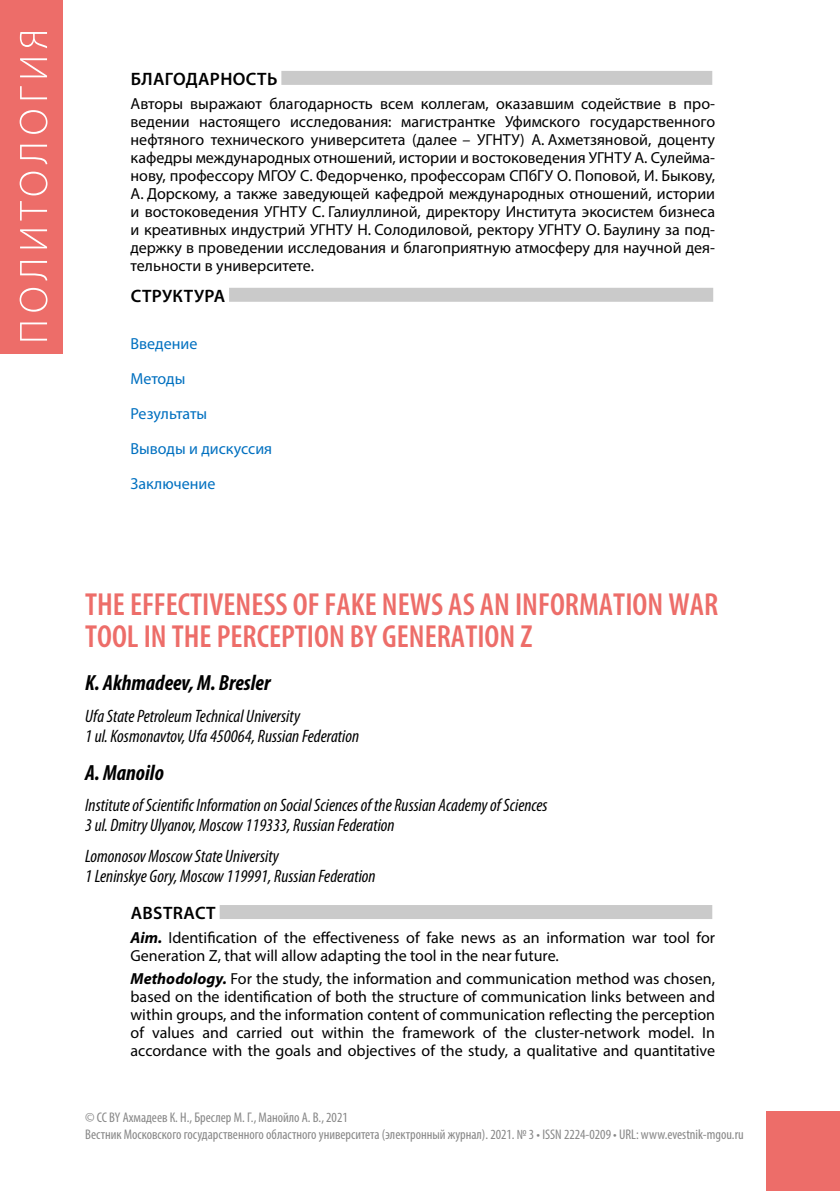
<style>
.page{position:relative;width:840px;height:1191px;background:#fff}
.page>*{position:absolute;margin:0;border:0;box-sizing:border-box;transform-origin:0 0}
.t1{font:600 condensed 32px/32px "Myriad Pro";color:#ed6d69}
.t2{font:italic 700 condensed 22px "Myriad Pro";color:#000}
.t3{font:italic condensed 18px/20px "Myriad Pro";color:#000}
.t4{font:600 18px "Myriad Pro";letter-spacing:.02em;color:#000}
.t5{font:16px/18px "Myriad Pro";color:#000;text-align:justify}
.t6{font:16px/35px "Myriad Pro";color:#0070c0}
.t7{font:condensed 14px/16.8px "Myriad Pro";color:#878787}
.s1{font-weight:700;font-style:italic}
</style>
<div class="page">
<div style="left:0;top:0;width:62px;height:353px;background:#ed6d69"></div>
<div style="left:765px;top:1111px;width:74px;height:80px;background:#ed6d69"></div>
<svg style="left:20px;top:32px;width:27px;height:308px"></svg>
<div style="left:281px;top:71px;width:430px;height:14px;background:#cacaca"></div>
<div style="left:229px;top:288px;width:483px;height:14px;background:#cacaca"></div>
<div style="left:219px;top:905px;width:492px;height:14px;background:#cacaca"></div>
<p class="t4" style="left:131px;top:67px;width:148px">БЛАГОДАРНОСТЬ</p>
<p class="t5" style="left:130px;top:94px;width:585px">Авторы выражают благодарность всем коллегам, оказавшим содействие в про&shy;ведении настоящего исследования: магистрантке Уфимского государственного нефтяного технического университета (далее – УГНТУ) А. Ахметзяновой, доценту кафедры международных отношений, истории и востоковедения УГНТУ А. Сулейма&shy;нову, профессору МГОУ С. Федорченко, профессорам СПбГУ О. Поповой, И. Быкову, А. Дорскому, а также заведующей кафедрой международных отношений, истории и востоковедения УГНТУ С. Галиуллиной, директору Института экосистем бизнеса и креативных индустрий УГНТУ Н. Солодиловой, ректору УГНТУ О. Баулину за под&shy;держку в проведении исследования и благоприятную атмосферу для научной дея&shy;тельности в университете.</p>
<p class="t4" style="left:131px;top:284px;width:85px">структура</p>
<p class="t6" style="left:130px;top:326px;width:143px">Введение<br>Методы<br>Результаты<br>Выводы и дискуссия<br>Заключение</p>
<h1 class="t1" style="left:85px;top:588px;width:634px">THE EFFECTIVENESS OF FAKE NEWS AS AN INFORMATION WAR<br>TOOL IN THE PERCEPTION BY GENERATION Z</h1>
<h2 class="t2" style="left:85px;top:669px;width:187px">K. Akhmadeev, M. Bresler</h2>
<p class="t3" style="left:85px;top:705px;width:275px">Ufa State Petroleum Technical University<br>1 ul.Kosmonavtov, Ufa 450064, Russian Federation</p>
<h2 class="t2" style="left:85px;top:758px;width:80px">A.Manoilo</h2>
<p class="t3" style="left:85px;top:794px;width:464px">Institute of Scientific Information on Social Sciences of the Russian Academy of Sciences<br>3 ul. Dmitry Ulyanov, Moscow 119333, Russian Federation</p>
<p class="t3" style="left:85px;top:846px;width:292px">Lomonosov Moscow State University<br>1 Leninskye Gory, Moscow 119991, Russian Federation</p>
<p class="t4" style="left:131px;top:901px;width:86px">ABSTRACT</p>
<p class="t5" style="left:130px;top:928px;width:585px"><span class="s1">Aim.</span> Identification of the effectiveness of fake news as an information war tool for<br>Generation Z, that will allow adapting the tool in the near future.</p>
<p class="t5" style="left:130px;top:969px;width:586px"><span class="s1">Methodology.</span> For the study, the information and communication method was chosen, based on the identification of both the structure of communication links between and within groups, and the information content of communication reflecting the perception of values and carried out within the framework of the cluster-network model. In accordance with the goals and objectives of the study, a qualitative and quantitative</p>
<p class="t7" style="left:85px;top:1109px;width:659px">© CC BY Ахмадеев К. Н., Бреслер М. Г., Манойло А. В., 2021<br>Вестник Московского государственного областного университета (электронный журнал). 2021. № 3 • ISSN 2224-0209 • URL: www.evestnik-mgou.ru</p>
</div>
